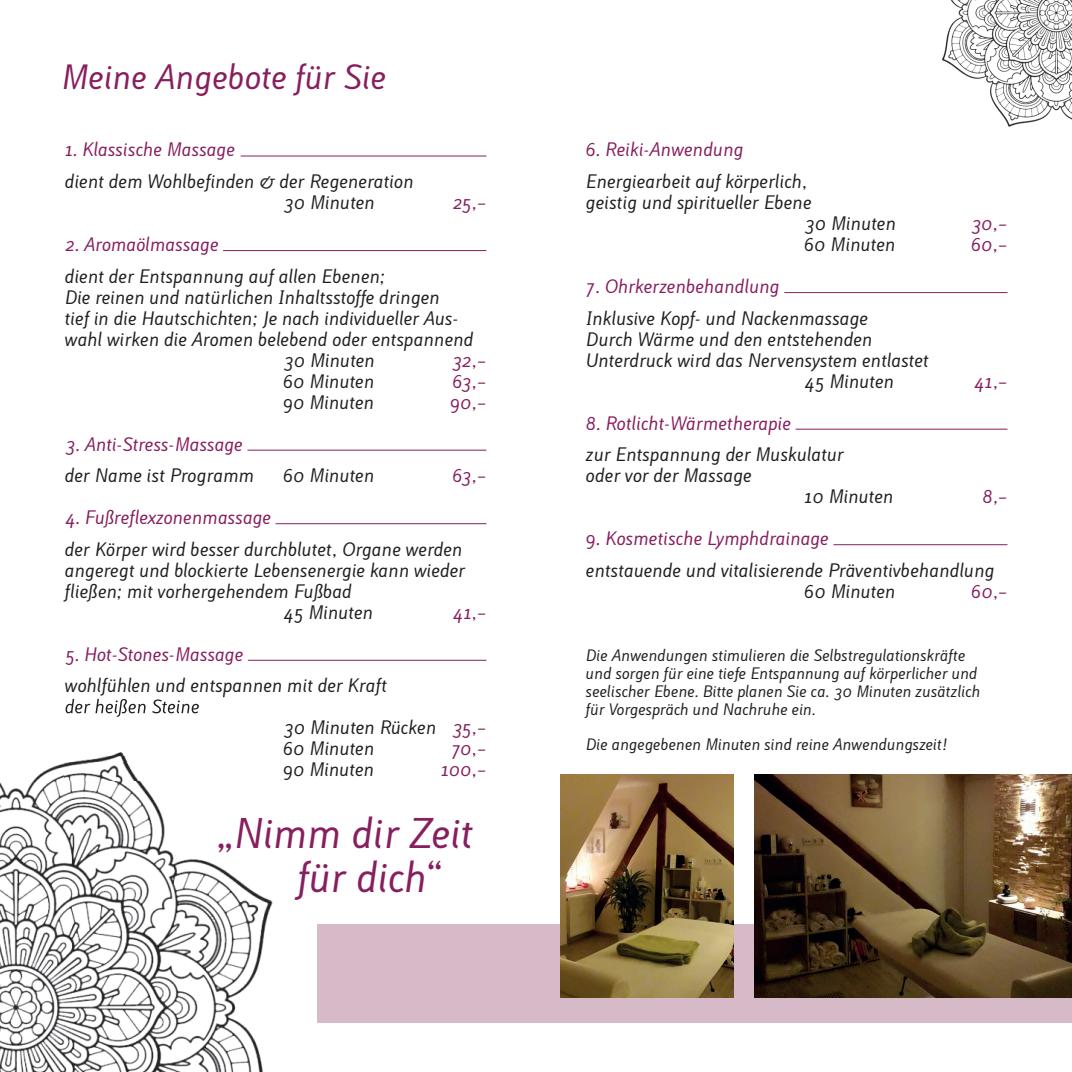
<style>
.page{position:relative;width:1072px;height:1072px;background:#fff}
.page>*{position:absolute;margin:0;border:0;box-sizing:border-box;transform-origin:0 0}
.t1{font:italic 38.5px/43.8px "Lacuna";color:#871f5e}
.t2{font:italic 31.5px "Lacuna";color:#871f5e}
.t3{font:italic 17.5px/21px "Lacuna";color:#231f20}
.t4{font:italic 17.5px "Lacuna";color:#871f5e}
.t5{font:italic 14.88px/17.8px "Lacuna";color:#231f20}
.s1{color:#871f5e}
</style>
<div class="page">
<hr style="left:241px;top:156px;width:245px;height:1px;background:#871f5e">
<hr style="left:223px;top:250px;width:263px;height:1px;background:#871f5e">
<hr style="left:247px;top:450px;width:239px;height:1px;background:#871f5e">
<hr style="left:275px;top:523px;width:211px;height:1px;background:#871f5e">
<hr style="left:248px;top:660px;width:238px;height:1px;background:#871f5e">
<hr style="left:784px;top:292px;width:223px;height:1px;background:#871f5e">
<hr style="left:795px;top:429px;width:212px;height:1px;background:#871f5e">
<hr style="left:833px;top:544px;width:174px;height:1px;background:#871f5e">
<div style="left:317px;top:924px;width:754px;height:98px;background:#d6bac7"></div>
<img style="left:754px;top:774px;width:317px;height:223px">
<img style="left:560px;top:774px;width:173px;height:223px">
<img style="left:0;top:697px;width:273px;height:374px">
<img style="left:66px;top:699px;width:133px;height:18px">
<img style="left:64px;top:720px;width:209px;height:18px">
<img style="left:64px;top:741px;width:209px;height:14px">
<img style="left:64px;top:762px;width:209px;height:18px">
<img style="left:64px;top:797px;width:211px;height:1px">
<img style="left:942px;top:0;width:129px;height:127px">
<h2 class="t2" style="left:61px;top:57px;width:326px">Meine Angebote für Sie</h2>
<p class="t4" style="left:64px;top:139px;width:172px">1. Klassische Massage</p>
<p class="t3" style="left:283px;top:171px;width:132px;text-indent:-218px">dient dem Wohlbefinden &amp; der Regeneration<br>30 Minuten</p>
<p class="t4" style="left:452px;top:191px;width:36px">25,–</p>
<p class="t4" style="left:64px;top:233px;width:155px">2. Aromaölmassage</p>
<p class="t3" style="left:64px;top:266px;width:322px">dient der Entspannung auf allen Ebenen;</p>
<p class="t3" style="left:64px;top:287px;width:376px">Die reinen und natürlichen Inhaltsstoffe dringen</p>
<p class="t3" style="left:64px;top:308px;width:395px">tief in die Hautschichten; Je nach individueller Aus-</p>
<p class="t3" style="left:64px;top:329px;width:410px">wahl wirken die Aromen belebend oder entspannend</p>
<p class="t3" style="left:283px;top:350px;width:93px">30 Minuten</p>
<p class="t4" style="left:451px;top:349px;width:37px">32,–</p>
<p class="t3" style="left:283px;top:371px;width:93px">60 Minuten</p>
<p class="t4" style="left:452px;top:370px;width:36px">63,–</p>
<p class="t3" style="left:283px;top:392px;width:93px">90 Minuten</p>
<p class="t4" style="left:450px;top:391px;width:38px">90,–</p>
<p class="t4" style="left:64px;top:433px;width:180px">3. Anti-Stress-Massage</p>
<p class="t3" style="left:64px;top:465px;width:191px">der Name ist Programm</p>
<p class="t3" style="left:283px;top:465px;width:93px">60 Minuten</p>
<p class="t4" style="left:452px;top:464px;width:36px">63,–</p>
<p class="t4" style="left:64px;top:506px;width:208px">4. Fußreflexzonenmassage</p>
<p class="t3" style="left:64px;top:539px;width:399px">der Körper wird besser durchblutet, Organe werden</p>
<p class="t3" style="left:64px;top:560px;width:402px">angeregt und blockierte Lebensenergie kann wieder</p>
<p class="t3" style="left:64px;top:581px;width:289px">fließen; mit vorhergehendem Fußbad</p>
<p class="t3" style="left:283px;top:602px;width:92px">45 Minuten</p>
<p class="t4" style="left:452px;top:601px;width:36px">41,–</p>
<p class="t4" style="left:64px;top:643px;width:180px">5. Hot-Stones-Massage</p>
<p class="t3" style="left:64px;top:675px;width:324px">wohlfühlen und entspannen mit der Kraft</p>
<p class="t3" style="left:283px;top:717px;width:205px">30 Minuten Rücken <span class="s1">35,–<br></span>60 Minuten</p>
<p class="t4" style="left:451px;top:737px;width:37px">70,–</p>
<p class="t3" style="left:283px;top:759px;width:93px">90 Minuten</p>
<p class="t4" style="left:440px;top:758px;width:47px">100,–</p>
<h1 class="t1" style="left:297px;top:812px;width:178px;text-indent:-82px">„Nimm dir Zeit für dich“</h1>
<p class="t4" style="left:585px;top:139px;width:159px">6. Reiki-Anwendung</p>
<p class="t3" style="left:585px;top:171px;width:223px">Energiearbeit auf körperlich,</p>
<p class="t3" style="left:585px;top:192px;width:227px">geistig und spiritueller Ebene</p>
<p class="t3" style="left:804px;top:213px;width:93px">30 Minuten</p>
<p class="t4" style="left:970px;top:212px;width:39px">30,–</p>
<p class="t3" style="left:804px;top:234px;width:93px">60 Minuten</p>
<p class="t4" style="left:970px;top:233px;width:38px">60,–</p>
<p class="t4" style="left:585px;top:275px;width:196px">7. Ohrkerzenbehandlung</p>
<p class="t3" style="left:585px;top:308px;width:284px">Inklusive Kopf- und Nackenmassage</p>
<p class="t3" style="left:585px;top:329px;width:288px">Durch Wärme und den entstehenden</p>
<p class="t3" style="left:585px;top:350px;width:344px">Unterdruck wird das Nervensystem entlastet</p>
<p class="t3" style="left:804px;top:371px;width:92px">45 Minuten</p>
<p class="t4" style="left:973px;top:370px;width:36px">41,–</p>
<p class="t4" style="left:585px;top:412px;width:207px">8. Rotlicht-Wärmetherapie</p>
<p class="t3" style="left:585px;top:444px;width:260px">zur Entspannung der Muskulatur</p>
<p class="t3" style="left:585px;top:465px;width:167px">oder vor der Massage</p>
<p class="t3" style="left:804px;top:486px;width:91px">10 Minuten</p>
<p class="t4" style="left:982px;top:485px;width:27px">8,–</p>
<p class="t4" style="left:585px;top:527px;width:245px">9. Kosmetische Lymphdrainage</p>
<p class="t3" style="left:804px;top:560px;width:192px;text-indent:-218px">entstauende und vitalisierende Präventivbehandlung<br>60 Minuten</p>
<p class="t4" style="left:971px;top:580px;width:38px">60,–</p>
<p class="t5" style="left:585px;top:647px;width:396px">Die Anwendungen stimulieren die Selbstregulationskräfte und sorgen für eine tiefe Entspannung auf körperlicher und seelischer Ebene. Bitte planen Sie ca. 30 Minuten zusätzlich für Vorgespräch und Nachruhe ein.</p>
<p class="t5" style="left:585px;top:736px;width:364px">Die angegebenen Minuten sind reine Anwendungszeit!</p>
</div>
